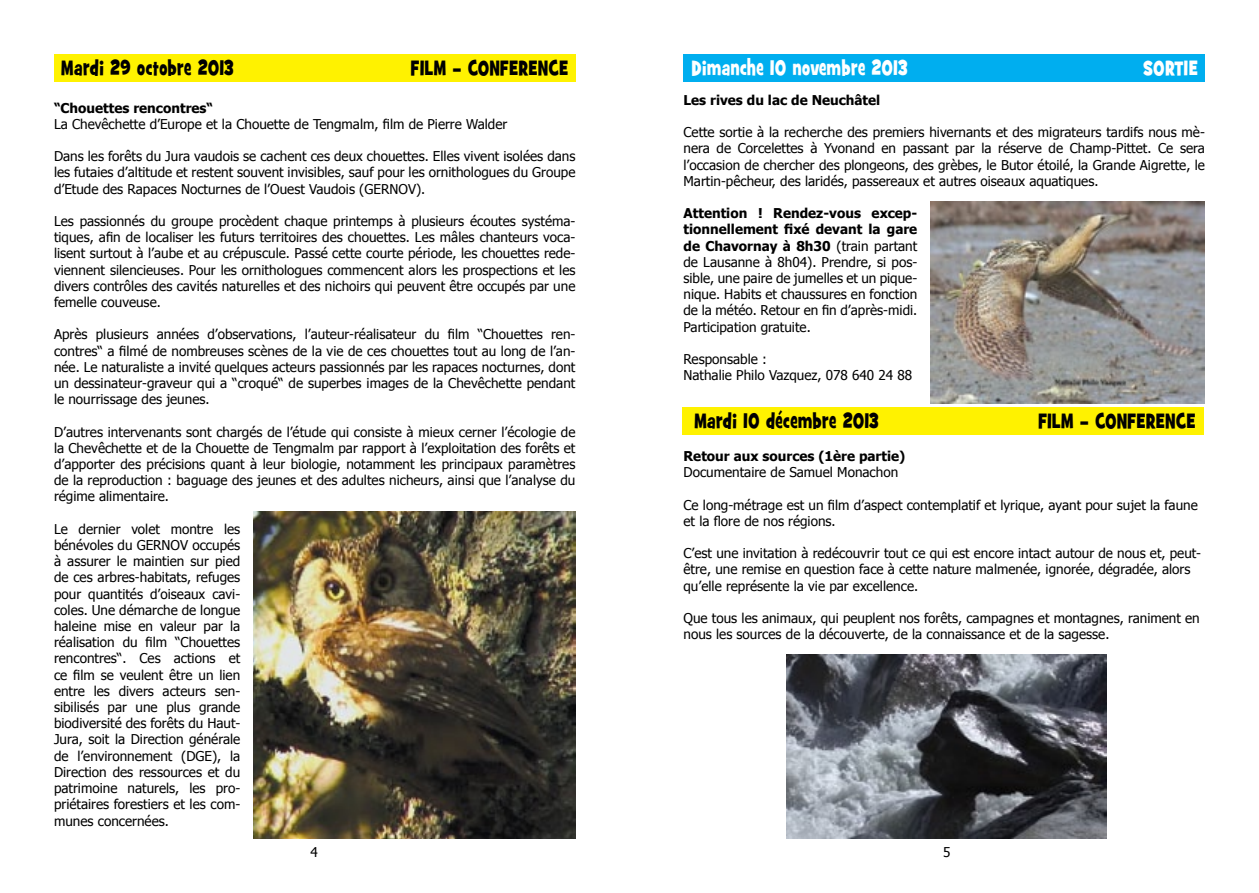
<style>
.page{position:relative;width:1259px;height:893px;background:#fff}
.page>*{position:absolute;margin:0;border:0;box-sizing:border-box;transform-origin:0 0}
.t1{font:700 21px "Grilled Cheese BTN Cn";letter-spacing:.03em;color:#000}
.t2{font:700 21px "Grilled Cheese BTN Cn";letter-spacing:.03em;color:#fff}
.t3{font:13.5px/16.2px "Tahoma";color:#000;text-align:justify}
.t4{font:700 13.5px "Tahoma";color:#000}
.s1{font-weight:700}
</style>
<div class="page">
<div style="left:682px;top:407px;width:522px;height:28px;background:#fff200"></div>
<img style="left:786px;top:655px;width:321px;height:184px">
<div style="left:683px;top:54px;width:522px;height:28px;background:#00aeef"></div>
<img style="left:930px;top:201px;width:275px;height:203px">
<div style="left:54px;top:54px;width:521px;height:28px;background:#fff200"></div>
<img style="left:253px;top:512px;width:322px;height:327px">
<h1 class="t1" style="left:61px;top:54px;width:174px">Mardi 29 octobre 2013</h1>
<h1 class="t1" style="left:411px;top:54px;width:159px">FILM - CONFERENCE</h1>
<p class="t4" style="left:54px;top:98px;width:161px">“Chouettes rencontres“</p>
<p class="t3" style="left:54px;top:115px;width:455px">La Chevêchette d’Europe et la Chouette de Tengmalm, film de Pierre Walder</p>
<p class="t3" style="left:54px;top:148px;width:523px">Dans les forêts du Jura vaudois se cachent ces deux chouettes. Elles vivent isolées dans les futaies d’altitude et restent souvent invisibles, sauf pour les ornithologues du Groupe d’Etude des Rapaces Nocturnes de l’Ouest Vaudois (GERNOV).</p>
<p class="t3" style="left:54px;top:212px;width:523px">Les passionnés du groupe procèdent chaque printemps à plusieurs écoutes systéma&shy;tiques, afin de localiser les futurs territoires des chouettes. Les mâles chanteurs voca&shy;lisent surtout à l’aube et au crépuscule. Passé cette courte période, les chouettes rede&shy;viennent silencieuses. Pour les ornithologues commencent alors les prospections et les divers contrôles des cavités naturelles et des nichoirs qui peuvent être occupés par une femelle couveuse.</p>
<p class="t3" style="left:54px;top:326px;width:523px">Après plusieurs années d’observations, l’auteur-réalisateur du film “Chouettes ren&shy;contres“ a filmé de nombreuses scènes de la vie de ces chouettes tout au long de l’an&shy;née. Le naturaliste a invité quelques acteurs passionnés par les rapaces nocturnes, dont un dessinateur-graveur qui a “croqué“ de superbes images de la Chevêchette pendant le nourrissage des jeunes.</p>
<p class="t3" style="left:54px;top:423px;width:523px">D’autres intervenants sont chargés de l’étude qui consiste à mieux cerner l’écologie de la Chevêchette et de la Chouette de Tengmalm par rapport à l’exploitation des forêts et d’apporter des précisions quant à leur biologie, notamment les principaux paramètres de la reproduction : baguage des jeunes et des adultes nicheurs, ainsi que l’analyse du régime alimentaire.</p>
<p class="t3" style="left:54px;top:520px;width:188px">Le dernier volet montre les bénévoles du GERNOV occupés à assurer le maintien sur pied de ces arbres-habitats, refuges pour quantités d’oiseaux cavi&shy;coles. Une démarche de longue haleine mise en valeur par la réalisation du film “Chouettes rencontres“. Ces actions et ce film se veulent être un lien entre les divers acteurs sen&shy;sibilisés par une plus grande biodiversité des forêts du Haut-Jura, soit la Direction générale de l’environnement (DGE), la Direction des ressources et du patrimoine naturels, les pro&shy;priétaires forestiers et les com&shy;munes concernées.</p>
<p class="t3" style="left:310px;top:843px;width:9px">4</p>
<h1 class="t2" style="left:692px;top:54px;width:217px">Dimanche 10 novembre 2013</h1>
<h1 class="t2" style="left:1143px;top:54px;width:56px">SORTIE</h1>
<p class="t4" style="left:683px;top:90px;width:198px">Les rives du lac de Neuchâtel</p>
<p class="t3" style="left:683px;top:123px;width:523px">Cette sortie à la recherche des premiers hivernants et des migrateurs tardifs nous mè&shy;nera de Corcelettes à Yvonand en passant par la réserve de Champ-Pittet. Ce sera l’occasion de chercher des plongeons, des grèbes, le Butor étoilé, la Grande Aigrette, le Martin-pêcheur, des laridés, passereaux et autres oiseaux aquatiques.</p>
<p class="t3" style="left:683px;top:204px;width:235px"><span class="s1">Attention ! Rendez-vous excep&shy;tionnellement fixé devant la gare de Chavornay à 8h30</span> (train partant de Lausanne à 8h04). Prendre, si pos&shy;sible, une paire de jumelles et un pique&shy;nique. Habits et chaussures en fonction de la météo. Retour en fin d’après-midi.<br>Participation gratuite.</p>
<p class="t3" style="left:683px;top:350px;width:230px">Responsable :<br>Nathalie Philo Vazquez, 078 640 24 88</p>
<h1 class="t1" style="left:694px;top:407px;width:186px">Mardi 10 décembre 2013</h1>
<h1 class="t1" style="left:1038px;top:407px;width:159px">FILM - CONFERENCE</h1>
<p class="t4" style="left:683px;top:447px;width:223px">Retour aux sources (1ère partie)</p>
<p class="t3" style="left:683px;top:463px;width:216px">Documentaire de Samuel Monachon</p>
<p class="t3" style="left:683px;top:496px;width:516px">Ce long-métrage est un film d’aspect contemplatif et lyrique, ayant pour sujet la faune et la flore de nos régions.</p>
<p class="t3" style="left:683px;top:544px;width:519px;text-align:left">C’est une invitation à redécouvrir tout ce qui est encore intact autour de nous et, peut&shy;être, une remise en question face à cette nature malmenée, ignorée, dégradée, alors qu’elle représente la vie par excellence.</p>
<p class="t3" style="left:683px;top:609px;width:518px">Que tous les animaux, qui peuplent nos forêts, campagnes et montagnes, raniment en nous les sources de la découverte, de la connaissance et de la sagesse.</p>
<p class="t3" style="left:943px;top:843px;width:9px">5</p>
</div>
